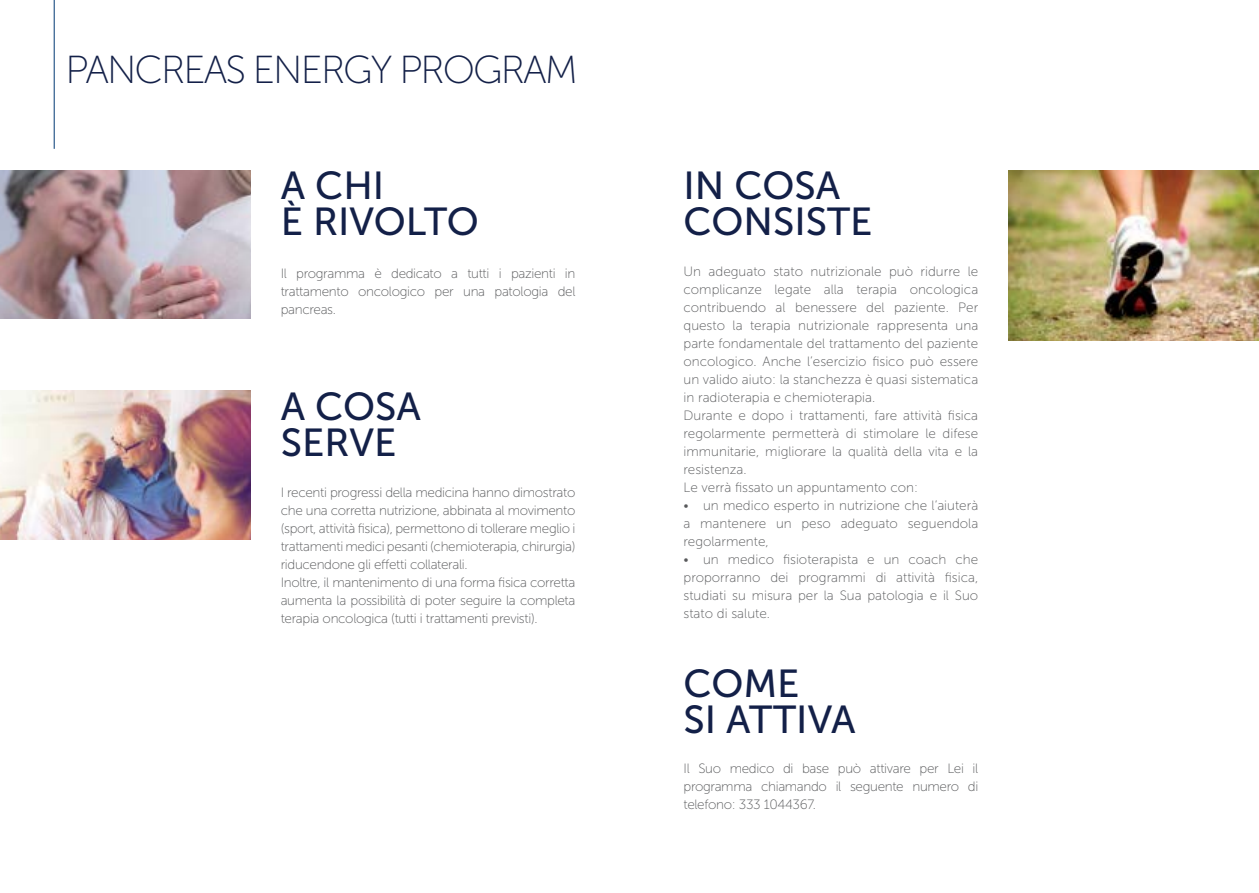
<style>
.page{position:relative;width:1259px;height:893px;background:#fff}
.page>*{position:absolute;margin:0;border:0;box-sizing:border-box;transform-origin:0 0}
.t1{font:39px/36px "Museo Sans 500";color:#132048}
.t2{font:39px "Museo Sans 100";color:#132048}
.t3{font:13.5px/18px "Museo Sans 100";color:#58595b;text-align:justify}
.t4{font:13.5px/18px "Museo Sans 100";letter-spacing:-.025em;color:#58595b}
</style>
<div class="page">
<hr style="left:54px;top:0;width:1px;height:149px;background:#003974">
<img style="left:0;top:170px;width:251px;height:149px">
<img style="left:0;top:390px;width:251px;height:149px">
<img style="left:1008px;top:170px;width:251px;height:170px">
<h1 class="t2" style="left:65px;top:49px;width:44px">PANCREAS</h1>
<h1 class="t2" style="left:253px;top:49px;width:24px">ENERGY</h1>
<h1 class="t2" style="left:399px;top:49px;width:48px">PROGRAM</h1>
<h1 class="t1" style="left:281px;top:168px;width:200px">A CHI<br>È RIVOLTO</h1>
<p class="t3" style="left:281px;top:265px;width:296px">Il programma è dedicato a tutti i pazienti in trattamento oncologico per una patologia del pancreas.</p>
<h1 class="t1" style="left:281px;top:389px;width:142px">A COSA<br>SERVE</h1>
<p class="t4" style="left:281px;top:483px;width:296px">I recenti progressi della medicina hanno dimostrato che una corretta nutrizione, abbinata al movimento (sport, attività fisica), permettono di tollerare meglio i trattamenti medici pesanti (chemioterapia, chirurgia) riducendone gli effetti collaterali.<br>Inoltre, il mantenimento di una forma fisica corretta aumenta la possibilità di poter seguire la completa terapia oncologica (tutti i trattamenti previsti).</p>
<h1 class="t1" style="left:683px;top:168px;width:190px">IN COSA<br>CONSISTE</h1>
<p class="t3" style="left:683px;top:262px;width:296px;text-align:left">Un adeguato stato nutrizionale può ridurre le complicanze legate alla terapia oncologica contribuendo al benessere del paziente. Per questo la terapia nutrizionale rappresenta una parte fondamentale del trattamento del paziente oncologico. Anche l’esercizio fisico può essere un valido aiuto: la stanchezza è quasi sistematica in radioterapia e chemioterapia.<br>Durante e dopo i trattamenti, fare attività fisica regolarmente permetterà di stimolare le difese immunitarie, migliorare la qualità della vita e la resistenza.<br>Le verrà fissato un appuntamento con:</p>
<p class="t3" style="left:683px;top:496px;width:296px">• un medico esperto in nutrizione che l’aiuterà a mantenere un peso adeguato seguendola regolarmente,</p>
<p class="t3" style="left:683px;top:550px;width:296px">• un medico fisioterapista e un coach che proporranno dei programmi di attività fisica, studiati su misura per la Sua patologia e il Suo stato di salute.</p>
<h1 class="t1" style="left:683px;top:666px;width:174px">COME<br>SI ATTIVA</h1>
<p class="t3" style="left:683px;top:760px;width:296px">Il Suo medico di base può attivare per Lei il programma chiamando il seguente numero di telefono: 333 1044367.</p>
</div>
